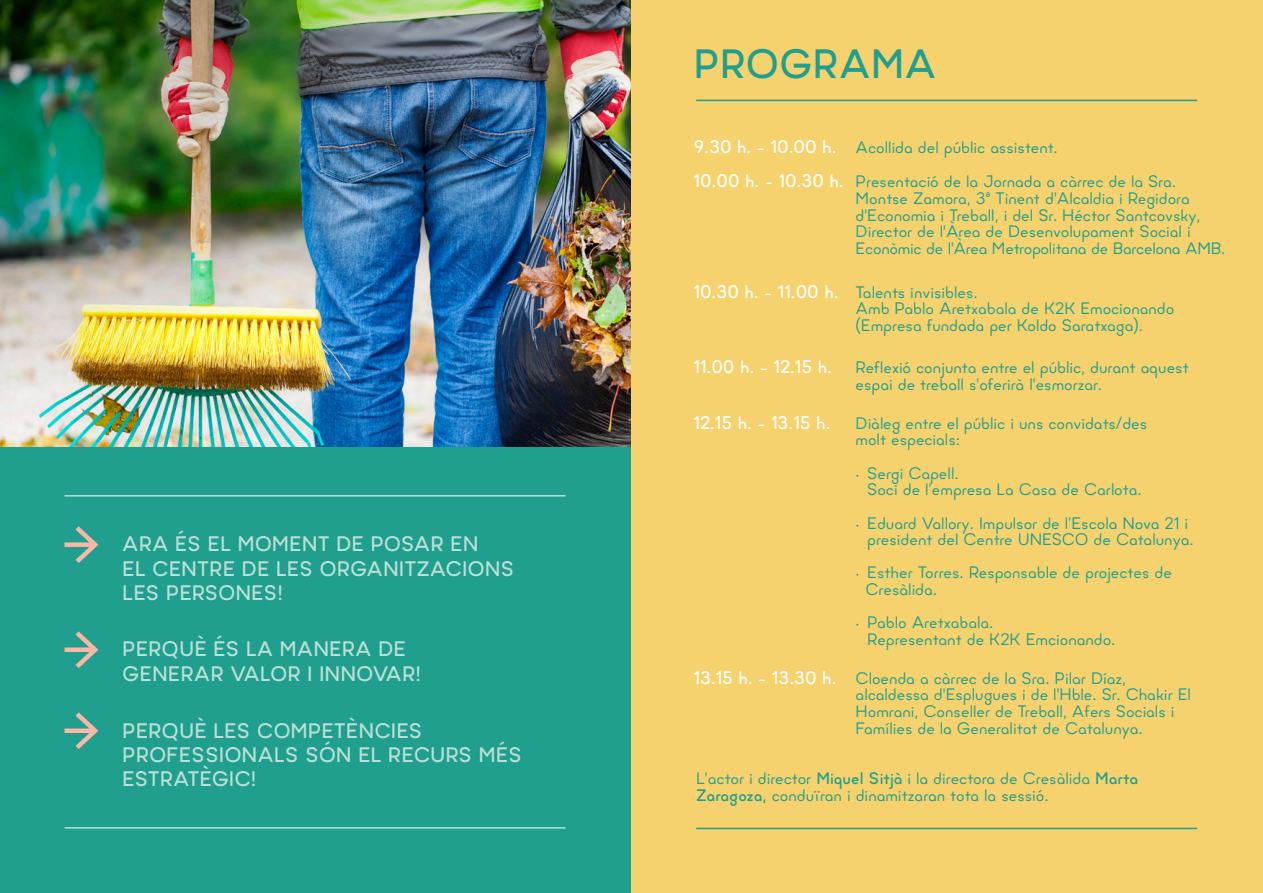
<style>
.page{position:relative;width:1263px;height:893px;background:#fff}
.page>*{position:absolute;margin:0;border:0;box-sizing:border-box;transform-origin:0 0}
.t1{font:500 40.95px "Minimo";color:#209e8e}
.t2{font:500 21px/24.5px "Minimo";color:#bbe1d6}
.t3{font:500 18.3px "Minimo";color:#fff}
.t4{font:16.65px/16.6px "Minimo";color:#209e8e}
.s1{font-weight:500;font-size:18.3px;color:#fff}
.s2{font-weight:500}
</style>
<div class="page">
<div style="left:0;top:433px;width:636px;height:460px;background:#209e8e"></div>
<img style="left:0;top:0;width:632px;height:446px">
<div style="left:632px;top:0;width:631px;height:893px;background:#f6d26e"></div>
<div style="left:65px;top:542px;width:29px;height:5px;background:#fab7a7"></div>
<svg style="left:76px;top:526px;width:22px;height:37px"></svg>
<div style="left:65px;top:647px;width:29px;height:5px;background:#fab7a7"></div>
<svg style="left:76px;top:631px;width:22px;height:37px"></svg>
<div style="left:65px;top:728px;width:29px;height:5px;background:#fab7a7"></div>
<svg style="left:76px;top:712px;width:22px;height:37px"></svg>
<hr style="left:65px;top:495px;width:500px;height:2px;background:#bbe1d6">
<hr style="left:65px;top:827px;width:500px;height:2px;background:#bbe1d6">
<hr style="left:696px;top:100px;width:501px;height:1px;background:#209e8e">
<hr style="left:696px;top:828px;width:501px;height:1px;background:#209e8e">
<p class="t2" style="left:122px;top:532px;width:394px">ARA ÉS EL MOMENT DE POSAR EN<br>EL CENTRE DE LES ORGANITZACIONS<br>LES PERSONES!</p>
<p class="t2" style="left:122px;top:637px;width:300px">PERQUÈ ÉS LA MANERA DE<br>GENERAR VALOR I INNOVAR!</p>
<p class="t2" style="left:122px;top:718px;width:401px">PERQUÈ LES COMPETÈNCIES<br>PROFESSIONALS SÓN EL RECURS MÉS<br>ESTRATÈGIC!</p>
<h1 class="t1" style="left:693px;top:36px;width:245px">PROGRAMA</h1>
<p class="t4" style="left:856px;top:130px;width:322px;line-height:34.2px;text-indent:-162px"><span class="s1">9.30 h. - 10.00 h.</span> Acollida del públic assistent.<br>Presentació de la Jornada a càrrec de la Sra.</p>
<p class="t4" style="left:856px;top:190px;width:371px">Montse Zamora, 3ª Tinent d'Alcaldia i Regidora d'Economia i Treball, i del Sr. Héctor Santcovsky, Director de l'Àrea de Desenvolupament Social i Econòmic de l'Àrea Metropolitana de Barcelona AMB.</p>
<p class="t3" style="left:693px;top:168px;width:152px">10.00 h. - 10.30 h.</p>
<p class="t3" style="left:693px;top:279px;width:147px">10.30 h. - 11.00 h.</p>
<p class="t4" style="left:856px;top:284px;width:320px">Talents invisibles.<br>Amb Pablo Aretxabala de K2K Emocionando (Empresa fundada per Koldo Saratxaga).</p>
<p class="t3" style="left:693px;top:354px;width:140px">11.00 h. - 12.15 h.</p>
<p class="t4" style="left:856px;top:359px;width:335px">Reflexió conjunta entre el públic, durant aquest espai de treball s'oferirà l'esmorzar.</p>
<p class="t3" style="left:693px;top:410px;width:139px">12.15 h. - 13.15 h.</p>
<p class="t4" style="left:856px;top:415px;width:293px">Diàleg entre el públic i uns convidats/des molt especials:</p>
<p class="t4" style="left:867px;top:464px;width:276px;text-indent:-12px">· Sergi Capell.<br>Soci de l’empresa La Casa de Carlota.</p>
<p class="t4" style="left:867px;top:514px;width:328px;text-indent:-12px">· Eduard Vallory. Impulsor de l’Escola Nova 21 i president del Centre UNESCO de Catalunya.</p>
<p class="t4" style="left:865px;top:564px;width:308px;text-indent:-10px">· Esther Torres. Responsable de projectes de<br>Cresàlida.</p>
<p class="t4" style="left:867px;top:614px;width:250px;text-indent:-12px">· Pablo Aretxabala.<br>Representant de K2K Emcionando.</p>
<p class="t3" style="left:693px;top:665px;width:145px">13.15 h. - 13.30 h.</p>
<p class="t4" style="left:856px;top:670px;width:337px">Cloenda a càrrec de la Sra. Pilar Díaz, alcaldessa d'Esplugues i de l'Hble. Sr. Chakir El Homrani, Conseller de Treball, Afers Socials i Famílies de la Generalitat de Catalunya.</p>
<p class="t4" style="left:696px;top:770px;width:444px">L’actor i director <span class="s2">Miquel Sitjà</span> i la directora de Cresàlida <span class="s2">Marta<br>Zaragoza,</span> conduïran i dinamitzaran tota la sessió.</p>
</div>
